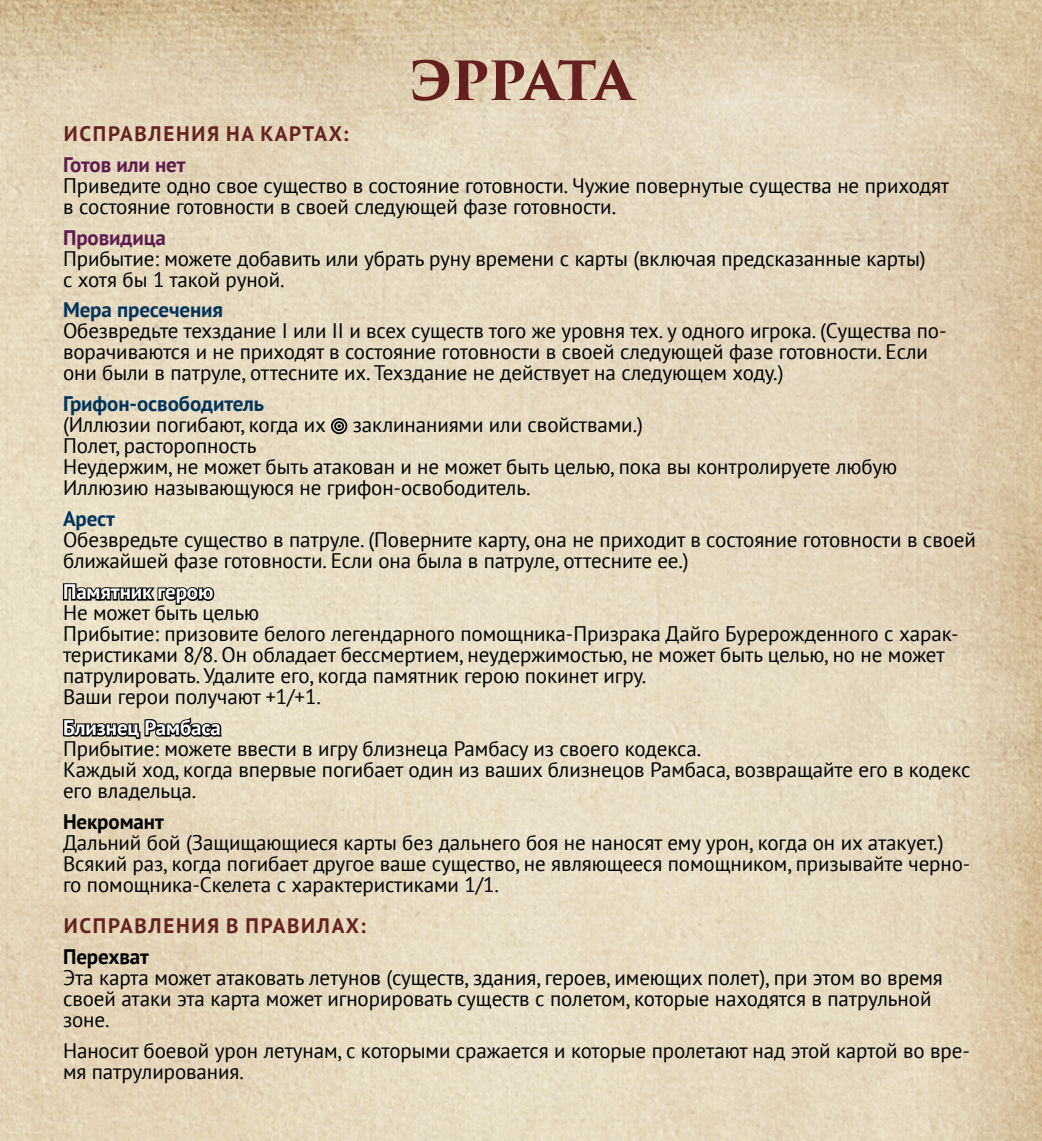
<style>
.page{position:relative;width:1042px;height:1141px;background:#fff}
.page>*{position:absolute;margin:0;border:0;box-sizing:border-box;transform-origin:0 0}
.t1{font:700 52.5px "Trajan Pro 3";letter-spacing:-.05em;color:#651f1e}
.t2{font:21px/21px "PT Sans";letter-spacing:-.005em;color:#000}
.t3{font:700 21px "PT Sans";letter-spacing:.08em;color:#662221}
.t4{font:700 21px "PT Sans";letter-spacing:-.005em;color:#00335a}
.t5{font:700 21px "PT Sans";letter-spacing:-.005em;color:#fff}
.t6{font:700 21px "PT Sans";letter-spacing:-.005em;color:#5c1d4d}
.t7{font:700 21px "PT Sans";letter-spacing:-.005em;color:#000}
</style>
<div class="page">
<img style="left:0;top:0;width:1042px;height:1141px">
<svg style="left:331px;top:418px;width:16px;height:16px"></svg>
<svg style="left:62px;top:582px;width:153px;height:30px;background:#8d8778"></svg>
<svg style="left:61px;top:714px;width:163px;height:29px;background:#867f71"></svg>
<h1 class="t1" style="left:409px;top:42px;width:225px">ЭРРАТА</h1>
<p class="t3" style="left:64px;top:120px;width:286px">ИСПРАВЛЕНИЯ НА КАРТАХ:</p>
<p class="t6" style="left:63px;top:150px;width:124px">Готов или нет</p>
<p class="t2" style="left:63px;top:174px;width:888px">Приведите одно свое существо в состояние готовности. Чужие повернутые существа не приходят в состояние готовности в своей следующей фазе готовности.</p>
<p class="t6" style="left:63px;top:223px;width:104px">Провидица</p>
<p class="t2" style="left:63px;top:247px;width:864px">Прибытие: можете добавить или убрать руну времени с карты (включая предсказанные карты) с хотя бы 1 такой руной.</p>
<p class="t4" style="left:63px;top:296px;width:162px">Мера пресечения</p>
<p class="t2" style="left:63px;top:320px;width:885px">Обезвредьте техздание I или II и всех существ того же уровня тех. у одного игрока. (Существа по&shy;ворачиваются и не приходят в состояние готовности в своей следующей фазе готовности. Если они были в патруле, оттесните их. Техздание не действует на следующем ходу.)</p>
<p class="t4" style="left:63px;top:390px;width:203px">Грифон-освободитель</p>
<p class="t2" style="left:63px;top:414px;width:265px">(Иллюзии погибают, когда их</p>
<p class="t2" style="left:353px;top:414px;width:292px">заклинаниями или свойствами.)</p>
<p class="t2" style="left:63px;top:435px;width:835px">Полет, расторопность<br>Неудержим, не может быть атакован и не может быть целью, пока вы контролируете любую<br>Иллюзию называющуюся не грифон-освободитель.</p>
<p class="t4" style="left:63px;top:505px;width:53px">Арест</p>
<p class="t2" style="left:63px;top:529px;width:914px">Обезвредьте существо в патруле. (Поверните карту, она не приходит в состояние готовности в своей ближайшей фазе готовности. Если она была в патруле, оттесните ее.)</p>
<p class="t5" style="left:63px;top:578px;width:152px">Памятник герою</p>
<p class="t2" style="left:63px;top:602px;width:897px">Не может быть целью<br>Прибытие: призовите белого легендарного помощника-Призрака Дайго Бурерожденного с харак&shy;теристиками 8/8. Он обладает бессмертием, неудержимостью, не может быть целью, но не может патрулировать. Удалите его, когда памятник герою покинет игру.<br>Ваши герои получают +1/+1.</p>
<p class="t5" style="left:63px;top:714px;width:159px">Близнец Рамбаса</p>
<p class="t2" style="left:63px;top:738px;width:909px">Прибытие: можете ввести в игру близнеца Рамбасу из своего кодекса.<br>Каждый ход, когда впервые погибает один из ваших близнецов Рамбаса, возвращайте его в кодекс его владельца.</p>
<p class="t7" style="left:63px;top:808px;width:102px">Некромант</p>
<p class="t2" style="left:63px;top:832px;width:909px">Дальний бой (Защищающиеся карты без дальнего боя не наносят ему урон, когда он их атакует.)<br>Всякий раз, когда погибает другое ваше существо, не являющееся помощником, призывайте черно&shy;го помощника-Скелета с характеристиками 1/1.</p>
<p class="t3" style="left:64px;top:912px;width:303px">ИСПРАВЛЕНИЯ В ПРАВИЛАХ:</p>
<p class="t7" style="left:63px;top:943px;width:87px">Перехват</p>
<p class="t2" style="left:63px;top:967px;width:881px">Эта карта может атаковать летунов (существ, здания, героев, имеющих полет), при этом во время своей атаки эта карта может игнорировать существ с полетом, которые находятся в патрульной зоне.</p>
<p class="t2" style="left:63px;top:1039px;width:908px">Наносит боевой урон летунам, с которыми сражается и которые пролетают над этой картой во вре&shy;мя патрулирования.</p>
</div>
